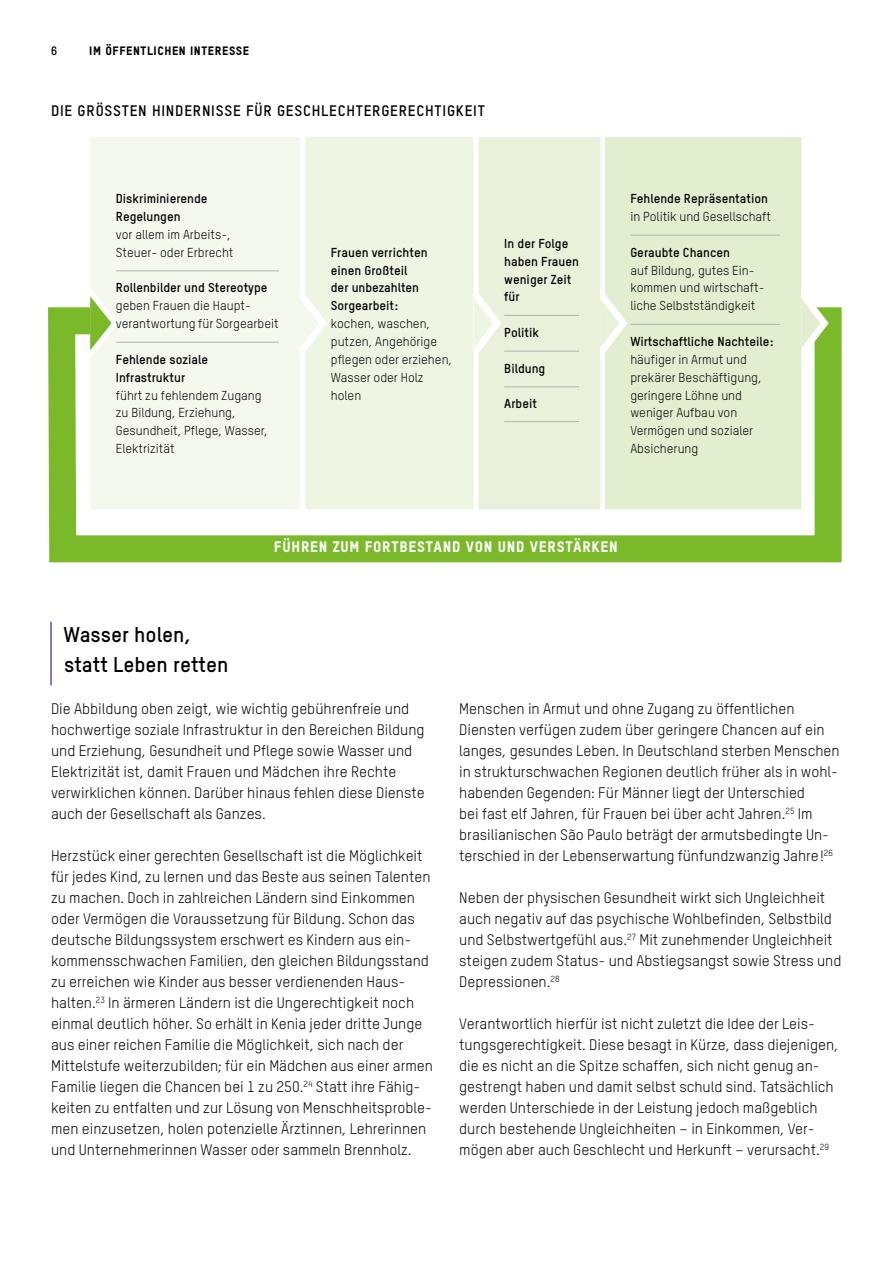
<style>
.page{position:relative;width:893px;height:1263px;background:#fff}
.page>*{position:absolute;margin:0;border:0;box-sizing:border-box;transform-origin:0 0}
.t1{font:700 21px/29.4px "Oxfam TSTARPRO";color:#000}
.t2{font:15px/21px "Oxfam TSTARPRO";color:#000}
.t3{font:700 15px "Oxfam TSTARPRO";letter-spacing:.05em;color:#000}
.t4{font:15px "Oxfam TSTARPRO Headline";letter-spacing:.05em;color:#fff}
.t5{font:12.75px/17.9px "Oxfam TSTARPRO";color:#000}
.t6{font:700 12.75px/17.9px "Oxfam TSTARPRO";color:#000}
.t7{font:12px "Oxfam TSTARPRO Headline";letter-spacing:.05em;color:#000}
.t8{font:700 12px "Oxfam TSTARPRO";color:#000}
</style>
<div class="page">
<hr style="left:50px;top:622px;width:2px;height:63px;background:#704896">
<div style="left:607px;top:137px;width:195px;height:157px;background:#e3eed0"></div>
<div style="left:480px;top:137px;width:127px;height:157px;background:#e9f1da"></div>
<svg style="left:600px;top:288px;width:28px;height:6px"></svg>
<div style="left:307px;top:137px;width:173px;height:157px;background:#eef5e3"></div>
<svg style="left:474px;top:288px;width:27px;height:6px"></svg>
<div style="left:90px;top:137px;width:217px;height:157px;background:#f4f8ed"></div>
<svg style="left:300px;top:288px;width:27px;height:6px"></svg>
<svg style="left:90px;top:288px;width:28px;height:6px"></svg>
<svg style="left:48px;top:294px;width:794px;height:269px;background:#dcebc6"></svg>
<svg style="left:801px;top:288px;width:28px;height:71px"></svg>
<hr style="left:116px;top:270px;width:163px;height:1px;background:#b3b2b2">
<hr style="left:116px;top:342px;width:163px;height:1px;background:#b3b2b2">
<p class="t8" style="left:51px;top:42px;width:8px">6</p>
<p class="t7" style="left:89px;top:42px;width:161px">IM ÖFFENTLICHEN INTERESSE</p>
<p class="t3" style="left:51px;top:99px;width:435px">DIE GRÖSSTEN HINDERNISSE FÜR GESCHLECHTERGERECHTIGKEIT</p>
<p class="t6" style="left:116px;top:189px;width:93px">Diskriminierende<br>Regelungen</p>
<p class="t5" style="left:116px;top:224px;width:119px">vor allem im Arbeits-,<br>Steuer- oder Erbrecht</p>
<p class="t6" style="left:116px;top:278px;width:153px">Rollenbilder und Stereotype</p>
<p class="t5" style="left:116px;top:296px;width:164px">geben Frauen die Haupt&shy;verantwortung für Sorgearbeit</p>
<p class="t6" style="left:116px;top:349px;width:94px">Fehlende soziale<br>Infrastruktur</p>
<p class="t5" style="left:116px;top:385px;width:154px">führt zu fehlendem Zugang zu Bildung, Erziehung,<br>Gesundheit, Pflege, Wasser,<br>Elektrizität</p>
<p class="t6" style="left:331px;top:242px;width:98px">Frauen verrichten einen Großteil der unbezahlten<br>Sorgearbeit:</p>
<p class="t5" style="left:331px;top:314px;width:123px">kochen, waschen, putzen, Angehörige pflegen oder erziehen,<br>Wasser oder Holz holen</p>
<p class="t6" style="left:504px;top:233px;width:76px">In der Folge haben Frauen weniger Zeit für</p>
<p class="t6" style="left:504px;top:322px;width:36px">Politik</p>
<p class="t6" style="left:504px;top:358px;width:43px">Bildung</p>
<p class="t6" style="left:504px;top:394px;width:34px">Arbeit</p>
<p class="t6" style="left:630px;top:189px;width:139px">Fehlende Repräsentation</p>
<p class="t5" style="left:630px;top:207px;width:142px">in Politik und Gesellschaft</p>
<p class="t6" style="left:630px;top:242px;width:101px">Geraubte Chancen</p>
<p class="t5" style="left:630px;top:260px;width:136px">auf Bildung, gutes Ein&shy;kommen und wirtschaft&shy;liche Selbstständigkeit</p>
<p class="t6" style="left:630px;top:331px;width:145px">Wirtschaftliche Nachteile:</p>
<p class="t5" style="left:630px;top:349px;width:133px">häufiger in Armut und prekärer Beschäftigung, geringere Löhne und weniger Aufbau von<br>Vermögen und sozialer<br>Absicherung</p>
<p class="t4" style="left:274px;top:536px;width:345px">FÜHREN ZUM FORTBESTAND VON UND VERSTÄRKEN</p>
<h1 class="t1" style="left:63px;top:618px;width:167px">Wasser holen, statt Leben retten</h1>
<p class="t2" style="left:51px;top:697px;width:375px">Die Abbildung oben zeigt, wie wichtig gebührenfreie und hochwertige soziale Infrastruktur in den Bereichen Bildung und Erziehung, Gesundheit und Pflege sowie Wasser und Elektrizität ist, damit Frauen und Mädchen ihre Rechte verwirklichen können. Darüber hinaus fehlen diese Dienste auch der Gesellschaft als Ganzes.</p>
<p class="t2" style="left:51px;top:844px;width:383px">Herzstück einer gerechten Gesellschaft ist die Möglichkeit für jedes Kind, zu lernen und das Beste aus seinen Talenten zu machen. Doch in zahlreichen Ländern sind Einkommen oder Vermögen die Voraussetzung für Bildung. Schon das deutsche Bildungssystem erschwert es Kindern aus ein&shy;kommensschwachen Familien, den gleichen Bildungsstand zu erreichen wie Kinder aus besser verdienenden Haus&shy;halten.<sup>23</sup> In ärmeren Ländern ist die Ungerechtigkeit noch einmal deutlich höher. So erhält in Kenia jeder dritte Junge aus einer reichen Familie die Möglichkeit, sich nach der Mittelstufe weiterzubilden; für ein Mädchen aus einer armen Familie liegen die Chancen bei 1 zu 250.<sup>24</sup> Statt ihre Fähig&shy;keiten zu entfalten und zur Lösung von Menschheitsproble&shy;men einzusetzen, holen potenzielle Ärztinnen, Lehrerinnen und Unternehmerinnen Wasser oder sammeln Brennholz.</p>
<p class="t2" style="left:459px;top:697px;width:382px">Menschen in Armut und ohne Zugang zu öffentlichen Diensten verfügen zudem über geringere Chancen auf ein langes, gesundes Leben. In Deutschland sterben Menschen in strukturschwachen Regionen deutlich früher als in wohl&shy;habenden Gegenden: Für Männer liegt der Unterschied<br>bei fast elf Jahren, für Frauen bei über acht Jahren.<sup>25</sup> Im brasilianischen São Paulo beträgt der armutsbedingte Un&shy;terschied in der Lebenserwartung fünfundzwanzig Jahre!<sup>26</sup></p>
<p class="t2" style="left:459px;top:886px;width:384px">Neben der physischen Gesundheit wirkt sich Ungleichheit auch negativ auf das psychische Wohlbefinden, Selbstbild und Selbstwertgefühl aus.<sup>27</sup> Mit zunehmender Ungleichheit steigen zudem Status- und Abstiegsangst sowie Stress und Depressionen.<sup>28</sup></p>
<p class="t2" style="left:459px;top:1012px;width:381px">Verantwortlich hierfür ist nicht zuletzt die Idee der Leis&shy;tungsgerechtigkeit. Diese besagt in Kürze, dass diejenigen, die es nicht an die Spitze schaffen, sich nicht genug an&shy;gestrengt haben und damit selbst schuld sind. Tatsächlich werden Unterschiede in der Leistung jedoch maßgeblich durch bestehende Ungleichheiten – in Einkommen, Ver&shy;mögen aber auch Geschlecht und Herkunft – verursacht.<sup>29</sup></p>
</div>
